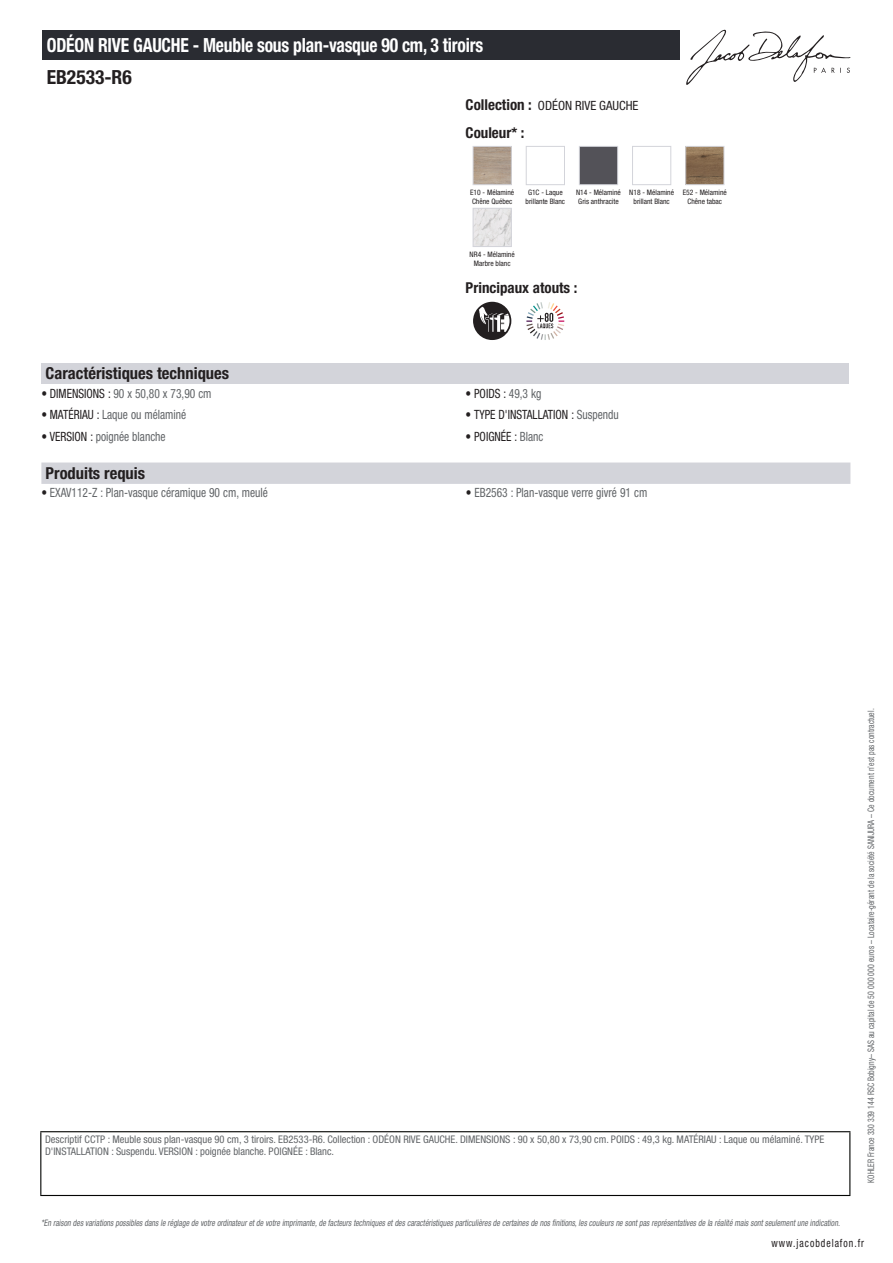
<style>
.page{position:relative;width:893px;height:1263px;background:#fff}
.page>*{position:absolute;margin:0;border:0;box-sizing:border-box;transform-origin:0 0}
.t1{font:700 condensed 19.5px "Helvetica Neue LT Std";letter-spacing:-.01em;color:#fff;scale:.9 1}
.t2{font:700 condensed 19.5px "Helvetica Neue LT Std";color:#231f20}
.t3{font:700 condensed 16.5px "Helvetica Neue LT Std";color:#231f20}
.t4{font:700 condensed 15px "Helvetica Neue LT Std";color:#231f20}
.t5{font:condensed 12.75px "Helvetica Neue LT Std";color:#626568;scale:.9 1}
.t6{font:condensed 12.75px "Helvetica Neue LT Std";color:#231f20;scale:.9 1}
.t7{font:condensed 12.75px "Helvetica Neue LT Std";color:#231f20}
.t8{font:condensed 11.25px "Helvetica Neue LT Std";letter-spacing:.1em;color:#231f20;scale:.87 1}
.t9{font:condensed 10.5px/12px "Helvetica Neue LT Std";color:#626568}
.t10{font:italic condensed 9px "Helvetica Neue LT Std";color:#626568;scale:.87 1}
.t11{font:condensed 9px "Helvetica Neue LT Std";color:#626568;scale:.87 1}
.t12{font:condensed 7.5px/9px "Helvetica Neue LT Std";color:#231f20;text-align:center}
.s1{font-weight:700;font-size:15px}
.s2{color:#231f20}
.s3{color:#626568}
</style>
<div class="page">
<svg style="left:686px;top:30px;width:164px;height:55px"></svg>
<img style="left:475px;top:148px;width:35px;height:35px">
<div style="left:473px;top:146px;width:39px;height:39px;border:1px solid #d3d4da"></div>
<div style="left:526px;top:146px;width:39px;height:39px;border:1px solid #d3d4da"></div>
<img style="left:581px;top:148px;width:35px;height:35px">
<div style="left:579px;top:146px;width:39px;height:39px;border:1px solid #d3d4da"></div>
<div style="left:632px;top:146px;width:39px;height:39px;border:1px solid #d3d4da"></div>
<img style="left:687px;top:148px;width:35px;height:35px">
<div style="left:685px;top:146px;width:39px;height:39px;border:1px solid #d3d4da"></div>
<img style="left:475px;top:210px;width:35px;height:35px">
<div style="left:473px;top:208px;width:39px;height:39px;border:1px solid #d3d4da"></div>
<svg style="left:473px;top:302px;width:38px;height:38px"></svg>
<svg style="left:526px;top:302px;width:38px;height:38px"></svg>
<div style="left:41px;top:363px;width:808px;height:21px;background:#d3d4da"></div>
<div style="left:41px;top:462px;width:809px;height:22px;background:#d3d4da"></div>
<div style="left:43px;top:30px;width:637px;height:30px;background:#2a2c32"></div>
<hr style="left:40px;top:1131px;width:810px;height:1px;background:#040503">
<hr style="left:40px;top:1132px;width:1px;height:63px;background:#040503">
<hr style="left:849px;top:1132px;width:1px;height:63px;background:#040503">
<hr style="left:40px;top:1195px;width:810px;height:1px;background:#040503">
<h1 class="t1" style="left:47px;top:33px;width:486px">ODÉON RIVE GAUCHE - Meuble sous plan-vasque 90 cm, 3 tiroirs</h1>
<h1 class="t2" style="left:47px;top:65px;width:87px">EB2533-R6</h1>
<h3 class="t7" style="left:466px;top:98px;width:174px"><span class="s1">Collection :</span> ODÉON RIVE GAUCHE</h3>
<h3 class="t4" style="left:466px;top:123px;width:60px">Couleur* :</h3>
<p class="t12" style="left:470px;top:187px;width:46px;text-align:left">E10 - Mélaminé<br>Chêne Québec</p>
<p class="t12" style="left:526px;top:187px;width:41px">G1C - Laque brillante Blanc</p>
<p class="t12" style="left:576px;top:187px;width:46px;text-align:left">N14 - Mélaminé<br>Gris anthracite</p>
<p class="t12" style="left:629px;top:187px;width:46px">N18 - Mélaminé brillant Blanc</p>
<p class="t12" style="left:683px;top:187px;width:46px">E52 - Mélaminé<br>Chêne tabac</p>
<p class="t12" style="left:470px;top:249px;width:47px">NR4 - Mélaminé<br>Marbre blanc</p>
<h3 class="t4" style="left:466px;top:279px;width:113px">Principaux atouts :</h3>
<h2 class="t3" style="left:46px;top:364px;width:185px">Caractéristiques techniques</h2>
<h3 class="t5" style="left:41px;top:386px;width:191px"><span class="s2">• DIMENSIONS :</span> 90 x 50,80 x 73,90 cm</h3>
<h3 class="t6" style="left:466px;top:386px;width:86px">• POIDS : <span class="s3">49,3 kg</span></h3>
<h3 class="t5" style="left:41px;top:407px;width:163px"><span class="s2">• MATÉRIAU :</span> Laque ou mélaminé</h3>
<h3 class="t6" style="left:466px;top:407px;width:172px">• TYPE D'INSTALLATION : <span class="s3">Suspendu</span></h3>
<h3 class="t5" style="left:41px;top:429px;width:140px"><span class="s2">• VERSION :</span> poignée blanche</h3>
<h3 class="t6" style="left:466px;top:429px;width:88px">• POIGNÉE : <span class="s3">Blanc</span></h3>
<h2 class="t3" style="left:46px;top:463px;width:101px">Produits requis</h2>
<h3 class="t5" style="left:41px;top:485px;width:253px"><span class="s2">•</span> EXAV112-Z : Plan-vasque céramique 90 cm, meulé</h3>
<h3 class="t5" style="left:466px;top:485px;width:203px"><span class="s2">•</span> EB2563 : Plan-vasque verre givré 91 cm</h3>
<p class="t9" style="left:45px;top:1134px;width:781px">Descriptif CCTP : Meuble sous plan-vasque 90 cm, 3 tiroirs. EB2533-R6. Collection : ODÉON RIVE GAUCHE. DIMENSIONS : 90 x 50,80 x 73,90 cm. POIDS : 49,3 kg. MATÉRIAU : Laque ou mélaminé. TYPE<br>D'INSTALLATION : Suspendu. VERSION : poignée blanche. POIGNÉE : Blanc.</p>
<p class="t11" style="left:866px;top:1183px;width:547px;rotate:-90deg">KOHLER France 330 339 144 RSC Bobigny– SAS au capital de 50 000 000 euros – Locataire-gérant de la société SANIJURA – Ce document n’est pas contractuel.</p>
<p class="t10" style="left:41px;top:1217px;width:922px">*En raison desvariationspossiblesdansle réglage de votre ordinateuretde votre imprimante,de facteurstechniquesetdescaractéristiquesparticulièresde certainesde nosfinitions,lescouleursne sontpasreprésentativesde la réalité maissontseulementune indication.</p>
<p class="t8" style="left:772px;top:1237px;width:108px">www.jacobdelafon.fr</p>
</div>
